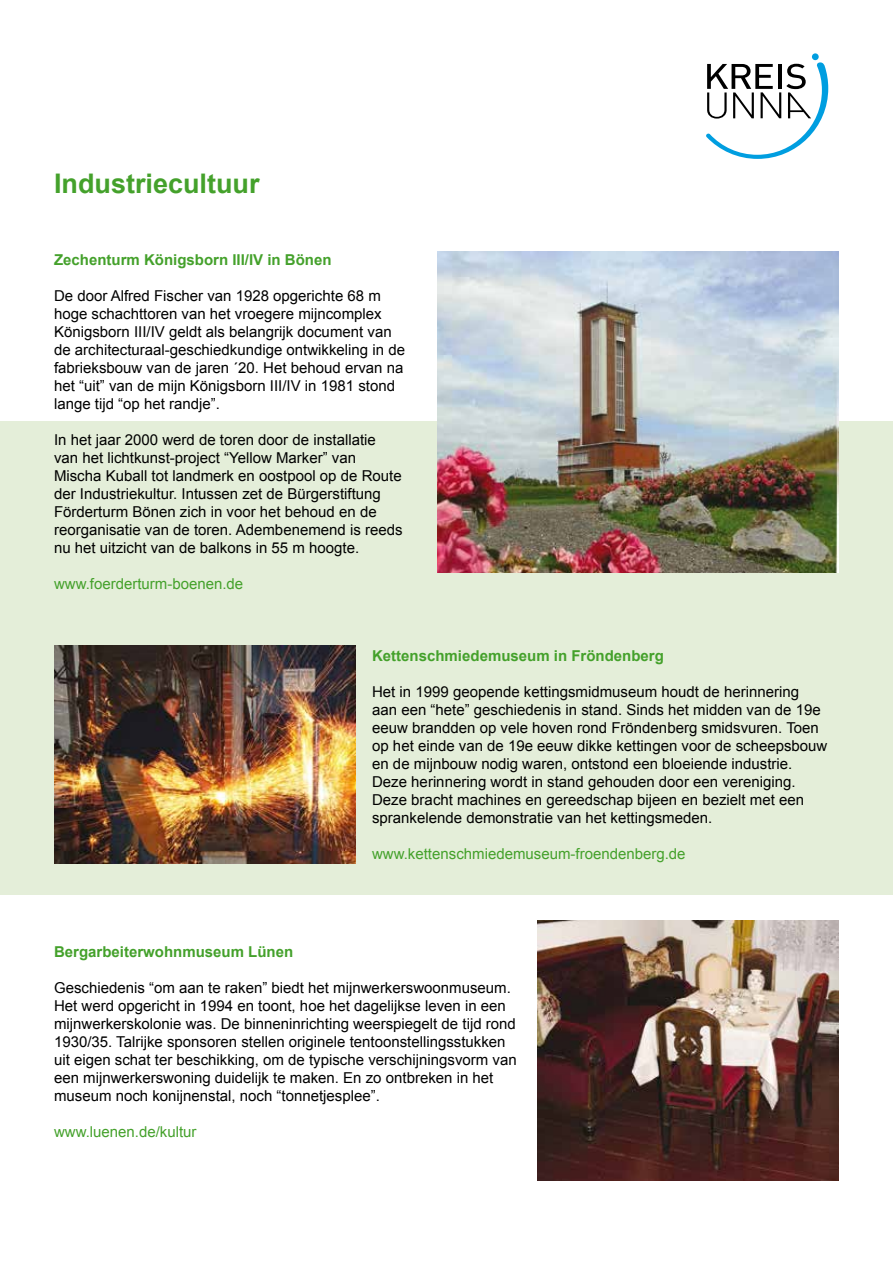
<style>
.page{position:relative;width:893px;height:1263px;background:#fff}
.page>*{position:absolute;margin:0;border:0;box-sizing:border-box;transform-origin:0 0}
.t1{font:700 27px "Arial";color:#44a12b}
.t2{font:15px/18px "Arial";color:#000}
.t3{font:700 15px "Arial";color:#44a12b}
.t4{font:15px "Arial";color:#44a12b}
</style>
<div class="page">
<div style="left:0;top:421px;width:893px;height:474px;background:#e4eed9"></div>
<div style="left:812px;top:53px;width:7px;height:7px;background:#009ee0;border-radius:50%"></div>
<svg style="left:706px;top:62px;width:122px;height:97px"></svg>
<img style="left:437px;top:252px;width:402px;height:320px">
<img style="left:54px;top:646px;width:301px;height:217px">
<img style="left:538px;top:921px;width:301px;height:260px">
<h1 class="t1" style="left:54px;top:166px;width:207px">Industriecultuur</h1>
<p class="t3" style="left:54px;top:250px;width:279px">Zechenturm Königsborn III/IV in Bönen</p>
<p class="t2" style="left:54px;top:287px;width:352px">De door Alfred Fischer van 1928 opgerichte 68 m hoge schachttoren van het vroegere mijncomplex Königsborn III/IV geldt als belangrijk document van de architecturaal-geschiedkundige ontwikkeling in de fabrieksbouw van de jaren ´20. Het behoud ervan na het “uit” van de mijn Königsborn III/IV in 1981 stond lange tijd “op het randje”.</p>
<p class="t2" style="left:54px;top:431px;width:350px">In het jaar 2000 werd de toren door de installatie van het lichtkunst-project “Yellow Marker” van Mischa Kuball tot landmerk en oostpool op de Route der Industriekultur. Intussen zet de Bürgerstiftung Förderturm Bönen zich in voor het behoud en de reorganisatie van de toren. Adembenemend is reeds nu het uitzicht van de balkons in 55 m hoogte.</p>
<p class="t4" style="left:54px;top:574px;width:191px">www.foerderturm-boenen.de</p>
<p class="t3" style="left:372px;top:646px;width:293px">Kettenschmiedemuseum in Fröndenberg</p>
<p class="t2" style="left:372px;top:683px;width:457px">Het in 1999 geopende kettingsmidmuseum houdt de herinnering aan een “hete” geschiedenis in stand. Sinds het midden van de 19e eeuw brandden op vele hoven rond Fröndenberg smidsvuren. Toen op het einde van de 19e eeuw dikke kettingen voor de scheepsbouw en de mijnbouw nodig waren, ontstond een bloeiende industrie.<br>Deze herinnering wordt in stand gehouden door een vereniging.<br>Deze bracht machines en gereedschap bijeen en bezielt met een sprankelende demonstratie van het kettingsmeden.</p>
<p class="t4" style="left:372px;top:844px;width:315px">www.kettenschmiedemuseum-froendenberg.de</p>
<p class="t3" style="left:54px;top:941px;width:241px">Bergarbeiterwohnmuseum Lünen</p>
<p class="t2" style="left:54px;top:978px;width:464px">Geschiedenis “om aan te raken” biedt het mijnwerkerswoonmuseum.<br>Het werd opgericht in 1994 en toont, hoe het dagelijkse leven in een mijnwerkerskolonie was. De binneninrichting weerspiegelt de tijd rond 1930/35. Talrijke sponsoren stellen originele tentoonstellingsstukken uit eigen schat ter beschikking, om de typische verschijningsvorm van een mijnwerkerswoning duidelijk te maken. En zo ontbreken in het museum noch konijnenstal, noch “tonnetjesplee”.</p>
<p class="t4" style="left:54px;top:1121px;width:144px">www.luenen.de/kultur</p>
</div>
